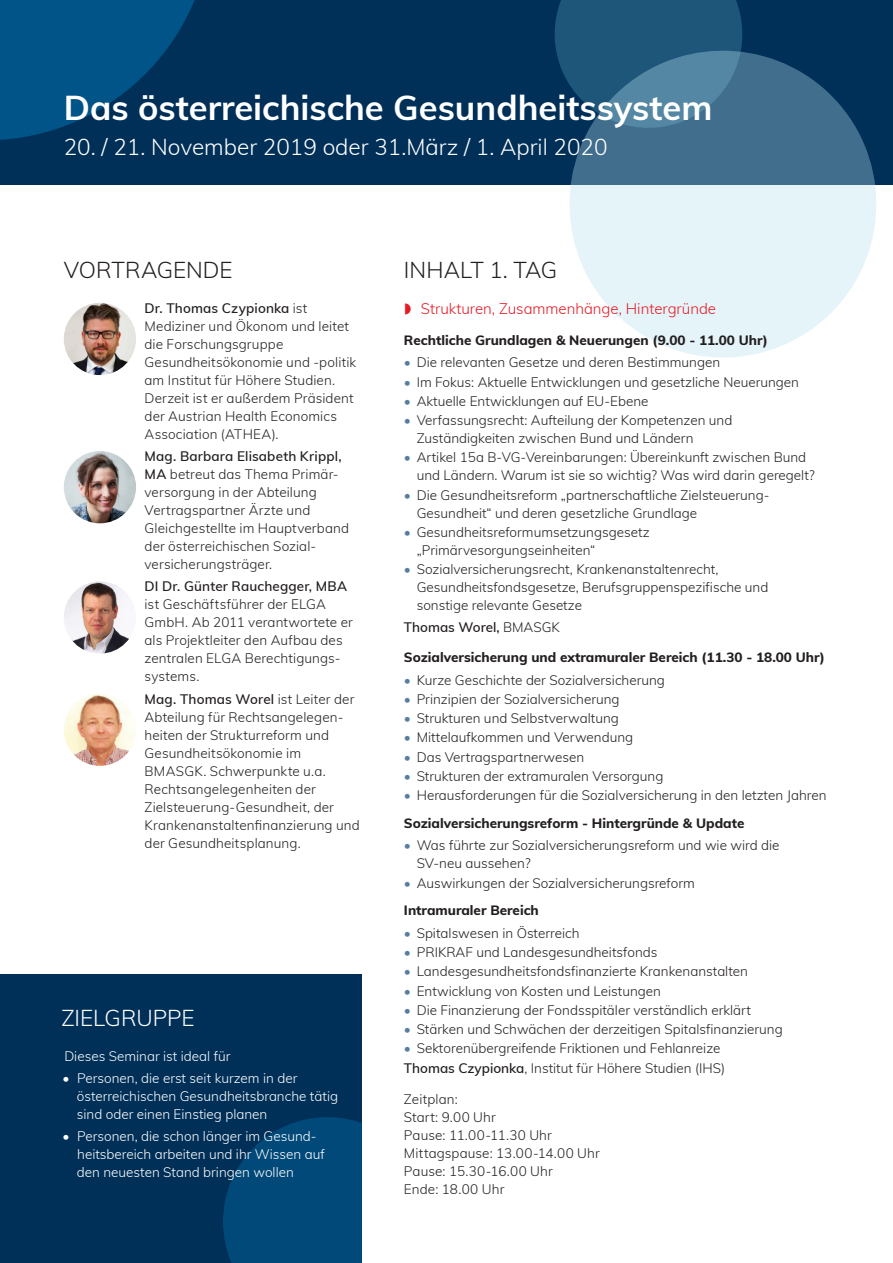
<style>
.page{position:relative;width:893px;height:1263px;background:#fff}
.page>*{position:absolute;margin:0;border:0;box-sizing:border-box;transform-origin:0 0}
.t1{font:700 34.5px "Muli";color:#fff}
.t2{font:300 22.5px "Muli";color:#fff}
.t3{font:300 22.5px "Muli";letter-spacing:.005em;color:#231f20}
.t4{font:300 15px "Muli";color:#e51a23}
.t5{font:300 13.5px/18px "Muli";color:#231f20}
.t6{font:300 13.5px/18px "Muli";color:#fff}
.t7{font:800 13.5px "Muli";color:#231f20}
.t8{font:600 13.5px "Muli";letter-spacing:.01em;color:#231f20}
.s1{font-weight:600}
.s2{color:#577ea0}
.s3{font-weight:300}
.s4{font-weight:800}
</style>
<div class="page">
<div style="left:0;top:0;width:893px;height:185px;background:#003058"></div>
<div style="left:554px;top:0;width:188px;height:32px;background:#1e567a"></div>
<svg style="left:0;top:0;width:195px;height:140px"></svg>
<svg style="left:554px;top:32px;width:322px;height:326px"></svg>
<img style="left:64px;top:303px;width:72px;height:72px;border-radius:36px">
<img style="left:64px;top:451px;width:72px;height:72px;border-radius:36px">
<img style="left:64px;top:581px;width:72px;height:73px;border-radius:36px">
<img style="left:64px;top:693px;width:72px;height:73px;border-radius:36px">
<div style="left:0;top:974px;width:361px;height:289px;background:#003058"></div>
<svg style="left:223px;top:1117px;width:138px;height:146px;background:#004573"></svg>
<h1 class="t1" style="left:64px;top:82px;width:650px">Das österreichische Gesundheitssystem</h1>
<h2 class="t2" style="left:64px;top:131px;width:545px">20. / 21. November 2019 oder 31.März / 1. April 2020</h2>
<h2 class="t3" style="left:64px;top:253px;width:94px">Vortragende</h2>
<p class="t5" style="left:145px;top:298px;width:213px"><span class="s1">Dr. Thomas Czypionka</span> ist<br>Mediziner und Ökonom und leitet die Forschungsgruppe<br>Gesundheitsökonomie und -politik am Institut für Höhere Studien.<br>Derzeit ist er außerdem Präsident der Austrian Health Economics<br>Association (ATHEA).</p>
<p class="t5" style="left:145px;top:447px;width:206px"><span class="s1">Mag. Barbara Elisabeth Krippl,<br>MA</span> betreut das Thema Primär&shy;versorgung in der Abteilung<br>Vertragspartner Ärzte und<br>Gleichgestellte im Hauptverband der österreichischen Sozial&shy;versicherungsträger.</p>
<p class="t8" style="left:145px;top:577px;width:204px">DI Dr. Günter Rauchegger, MBA</p>
<p class="t5" style="left:145px;top:595px;width:210px">ist Geschäftsführer der ELGA<br>GmbH. Ab 2011 verantwortete er als Projektleiter den Aufbau des zentralen ELGA Berechtigungs&shy;systems.</p>
<p class="t5" style="left:145px;top:689px;width:217px"><span class="s1">Mag. Thomas Worel</span> ist Leiter der<br>Abteilung für Rechtsangelegen&shy;heiten der Strukturreform und<br>Gesundheitsökonomie im<br>BMASGK. Schwerpunkte u.a.<br>Rechtsangelegenheiten der<br>Zielsteuerung-Gesundheit, der<br>Krankenanstaltenfinanzierung und der Gesundheitsplanung.</p>
<h2 class="t2" style="left:61px;top:1001px;width:13px">Zielg</h2>
<h2 class="t2" style="left:121px;top:1001px;width:31px">ruppe</h2>
<p class="t6" style="left:64px;top:1046px;width:168px">Dieses Seminar ist ideal für</p>
<p class="t6" style="left:77px;top:1068px;width:263px;text-indent:-14px">• Personen, die erst seit kurzem in der österreichischen Gesundheitsbranche tätig sind oder einen Einstieg planen</p>
<p class="t6" style="left:77px;top:1126px;width:250px;text-indent:-14px">• Personen, die schon länger im Gesund&shy;heitsbereich arbeiten und ihr Wissen auf den neuesten Stand bringen wollen</p>
<h2 class="t3" style="left:404px;top:253px;width:125px">INHALT 1. tag</h2>
<p class="t4" style="left:421px;top:298px;width:297px">Strukturen, Zusammenhänge, Hintergründe</p>
<p class="t7" style="left:404px;top:330px;width:365px">Rechtliche Grundlagen &amp; Neuerungen (9.00 - 11.00 Uhr)</p>
<p class="t5" style="left:404px;top:353px;width:318px"><span class="s2">•</span> Die relevanten Gesetze und deren Bestimmungen</p>
<p class="t5" style="left:404px;top:372px;width:397px"><span class="s2">•</span> Im Fokus: Aktuelle Entwicklungen und gesetzliche Neuerungen</p>
<p class="t5" style="left:404px;top:391px;width:246px"><span class="s2">•</span> Aktuelle Entwicklungen auf EU-Ebene</p>
<p class="t5" style="left:417px;top:411px;width:317px;text-indent:-13px"><span class="s2">•</span> Verfassungsrecht: Aufteilung der Kompetenzen und<br>Zuständigkeiten zwischen Bund und Ländern</p>
<p class="t5" style="left:417px;top:448px;width:400px;text-indent:-13px"><span class="s2">•</span> Artikel 15a B-VG-Vereinbarungen: Übereinkunft zwischen Bund und Ländern. Warum ist sie so wichtig? Was wird darin geregelt?</p>
<p class="t5" style="left:417px;top:485px;width:354px;text-indent:-13px"><span class="s2">•</span> Die Gesundheitsreform „partnerschaftliche Zielsteuerung-<br>Gesundheit“ und deren gesetzliche Grundlage</p>
<p class="t5" style="left:417px;top:522px;width:234px;text-indent:-13px"><span class="s2">•</span> Gesundheitsreformumsetzungsgesetz „Primärvesorgungseinheiten“</p>
<p class="t5" style="left:417px;top:560px;width:353px;text-indent:-13px"><span class="s2">•</span> Sozialversicherungsrecht, Krankenanstaltenrecht,<br>Gesundheitsfondsgesetze, Berufsgruppenspezifische und sonstige relevante Gesetze</p>
<p class="t8" style="left:404px;top:617px;width:157px">Thomas Worel, <span class="s3">BMASGK</span></p>
<p class="t7" style="left:404px;top:648px;width:423px">Sozialversicherung und extramuraler Bereich (11.30 - 18.00 Uhr)</p>
<p class="t5" style="left:404px;top:670px;width:263px"><span class="s2">•</span> Kurze Geschichte der Sozialversicherung</p>
<p class="t5" style="left:404px;top:689px;width:217px"><span class="s2">•</span> Prinzipien der Sozialversicherung</p>
<p class="t5" style="left:404px;top:709px;width:216px"><span class="s2">•</span> Strukturen und Selbstverwaltung</p>
<p class="t5" style="left:404px;top:728px;width:231px"><span class="s2">•</span> Mittelaufkommen und Verwendung</p>
<p class="t5" style="left:404px;top:747px;width:182px"><span class="s2">•</span> Das Vertragspartnerwesen</p>
<p class="t5" style="left:404px;top:766px;width:261px"><span class="s2">•</span> Strukturen der extramuralen Versorgung</p>
<p class="t5" style="left:404px;top:781px;width:424px;line-height:27.8px"><span class="s2">•</span> Herausforderungen für die Sozialversicherung in den letzten Jahren<br><span class="s4">Sozialversicherungsreform - Hintergründe &amp; Update</span></p>
<p class="t5" style="left:417px;top:836px;width:364px;text-indent:-13px"><span class="s2">•</span> Was führte zur Sozialversicherungsreform und wie wird die<br>SV-neu aussehen?</p>
<p class="t5" style="left:404px;top:868px;width:292px;line-height:27.8px"><span class="s2">•</span> Auswirkungen der Sozialversicherungsreform<br><span class="s4">Intramuraler Bereich</span></p>
<p class="t5" style="left:404px;top:923px;width:177px"><span class="s2">•</span> Spitalswesen in Österreich</p>
<p class="t5" style="left:404px;top:942px;width:255px"><span class="s2">•</span> PRIKRAF und Landesgesundheitsfonds</p>
<p class="t5" style="left:404px;top:962px;width:346px"><span class="s2">•</span> Landesgesundheitsfondsfinanzierte Krankenanstalten</p>
<p class="t5" style="left:404px;top:981px;width:259px"><span class="s2">•</span> Entwicklung von Kosten und Leistungen</p>
<p class="t5" style="left:404px;top:1000px;width:349px"><span class="s2">•</span> Die Finanzierung der Fondsspitäler verständlich erklärt</p>
<p class="t5" style="left:404px;top:1019px;width:380px"><span class="s2">•</span> Stärken und Schwächen der derzeitigen Spitalsfinanzierung</p>
<p class="t5" style="left:404px;top:1038px;width:323px;line-height:20px"><span class="s2">•</span> Sektorenübergreifende Friktionen und Fehlanreize<br><span class="s1">Thomas Czypionka</span>, Institut für Höhere Studien (IHS)</p>
<p class="t5" style="left:404px;top:1089px;width:197px">Zeitplan:<br>Start: 9.00 Uhr<br>Pause: 11.00-11.30 Uhr<br>Mittagspause: 13.00-14.00 Uhr<br>Pause: 15.30-16.00 Uhr<br>Ende: 18.00 Uhr</p>
</div>
